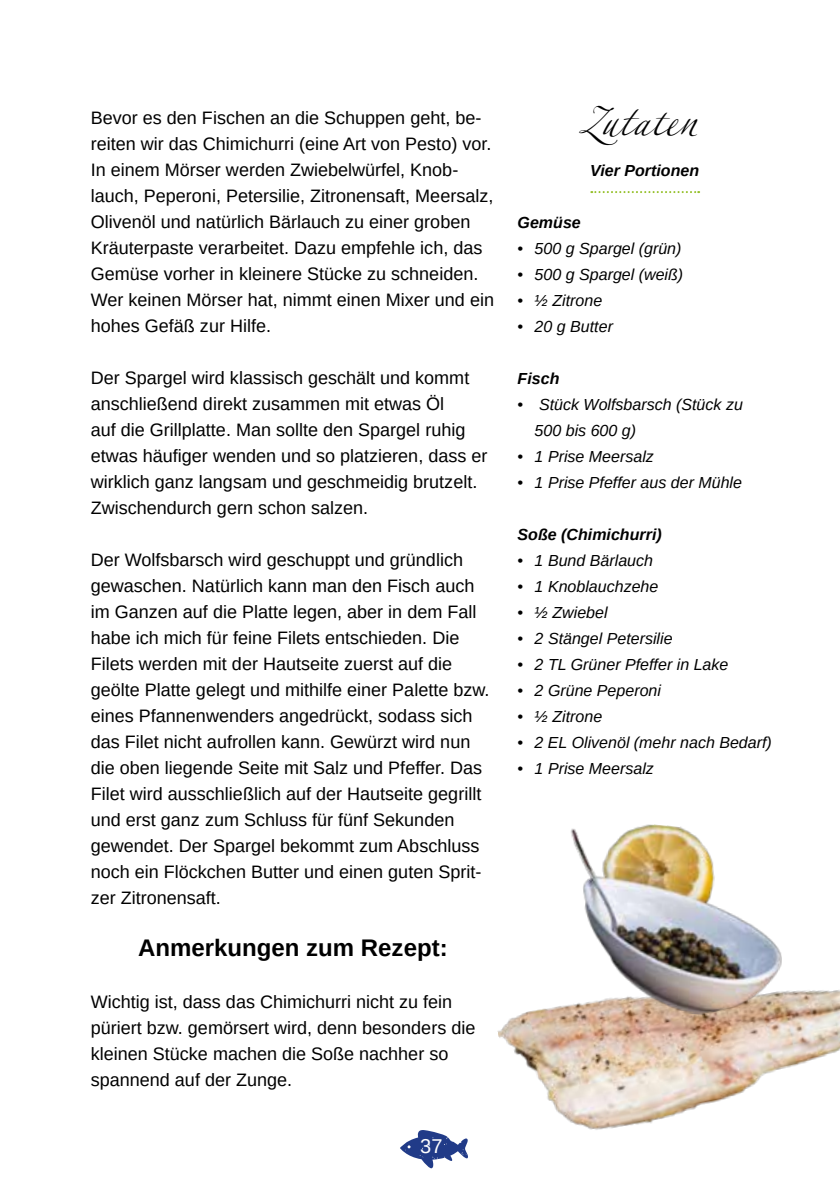
<style>
.page{position:relative;width:840px;height:1191px;background:#fff}
.page>*{position:absolute;margin:0;border:0;box-sizing:border-box;transform-origin:0 0}
.t1{font:48px "Leander Script Pro";color:#000}
.t2{font:700 24px "Liberation Sans";color:#000}
.t3{font:20px "Liberation Sans";color:#fff}
.t4{font:18px/26px "Liberation Sans";color:#000}
.t5{font:italic 16px/26px "Liberation Sans";color:#000}
.t6{font:italic 700 16px "Liberation Sans";color:#000}
</style>
<div class="page">
<svg style="left:400px;top:1130px;width:68px;height:38px"></svg>
<svg style="left:591px;top:191px;width:107px;height:2px"></svg>
<img style="left:497px;top:990px;width:342px;height:140px">
<img style="left:527px;top:824px;width:294px;height:199px">
<p class="t4" style="left:91px;top:105px;width:404px">Bevor es den Fischen an die Schuppen geht, be&shy;reiten wir das Chimichurri (eine Art von Pesto) vor.<br>In einem Mörser werden Zwiebelwürfel, Knob&shy;lauch, Peperoni, Petersilie, Zitronensaft, Meersalz, Olivenöl und natürlich Bärlauch zu einer groben Kräuterpaste verarbeitet. Dazu empfehle ich, das Gemüse vorher in kleinere Stücke zu schneiden.<br>Wer keinen Mörser hat, nimmt einen Mixer und ein hohes Gefäß zur Hilfe.</p>
<p class="t4" style="left:91px;top:365px;width:398px">Der Spargel wird klassisch geschält und kommt anschließend direkt zusammen mit etwas Öl<br>auf die Grillplatte. Man sollte den Spargel ruhig etwas häufiger wenden und so platzieren, dass er wirklich ganz langsam und geschmeidig brutzelt.<br>Zwischendurch gern schon salzen.</p>
<p class="t4" style="left:91px;top:547px;width:400px">Der Wolfsbarsch wird geschuppt und gründlich gewaschen. Natürlich kann man den Fisch auch im Ganzen auf die Platte legen, aber in dem Fall habe ich mich für feine Filets entschieden. Die Filets werden mit der Hautseite zuerst auf die geölte Platte gelegt und mithilfe einer Palette bzw. eines Pfannenwenders angedrückt, sodass sich das Filet nicht aufrollen kann. Gewürzt wird nun die oben liegende Seite mit Salz und Pfeffer. Das Filet wird ausschließlich auf der Hautseite gegrillt und erst ganz zum Schluss für fünf Sekunden gewendet. Der Spargel bekommt zum Abschluss noch ein Flöckchen Butter und einen guten Sprit&shy;zer Zitronensaft.</p>
<h2 class="t2" style="left:138px;top:931px;width:311px">Anmerkungen zum Rezept:</h2>
<p class="t4" style="left:91px;top:989px;width:386px">Wichtig ist, dass das Chimichurri nicht zu fein püriert bzw. gemörsert wird, denn besonders die kleinen Stücke machen die Soße nachher so spannend auf der Zunge.</p>
<p class="t3" style="left:420px;top:1133px;width:24px">37</p>
<h1 class="t1" style="left:579px;top:90px;width:120px">Zutaten</h1>
<p class="t6" style="left:590px;top:160px;width:110px">Vier Portionen</p>
<p class="t6" style="left:517px;top:212px;width:65px">Gemüse</p>
<p class="t5" style="left:517px;top:235px;width:165px">• 500 g Spargel (grün)</p>
<p class="t5" style="left:517px;top:261px;width:167px">• 500 g Spargel (weiß)</p>
<p class="t5" style="left:517px;top:287px;width:86px">• ½ Zitrone</p>
<p class="t5" style="left:517px;top:313px;width:97px">• 20 g Butter</p>
<p class="t6" style="left:517px;top:368px;width:43px">Fisch</p>
<p class="t5" style="left:534px;top:391px;width:210px;text-indent:-17px">• Stück Wolfsbarsch (Stück zu<br>500 bis 600 g)</p>
<p class="t5" style="left:517px;top:443px;width:138px">• 1 Prise Meersalz</p>
<p class="t5" style="left:517px;top:469px;width:226px">• 1 Prise Pfeffer aus der Mühle</p>
<p class="t6" style="left:517px;top:524px;width:146px">Soße (Chimichurri)</p>
<p class="t5" style="left:517px;top:547px;width:137px">• 1 Bund Bärlauch</p>
<p class="t5" style="left:517px;top:573px;width:142px">• 1 Knoblauchzehe</p>
<p class="t5" style="left:517px;top:599px;width:91px">• ½ Zwiebel</p>
<p class="t5" style="left:517px;top:625px;width:156px">• 2 Stängel Petersilie</p>
<p class="t5" style="left:517px;top:651px;width:212px">• 2 TL Grüner Pfeffer in Lake</p>
<p class="t5" style="left:517px;top:677px;width:145px">• 2 Grüne Peperoni</p>
<p class="t5" style="left:517px;top:703px;width:86px">• ½ Zitrone</p>
<p class="t5" style="left:517px;top:729px;width:255px">• 2 EL Olivenöl (mehr nach Bedarf)</p>
<p class="t5" style="left:517px;top:755px;width:138px">• 1 Prise Meersalz</p>
</div>
